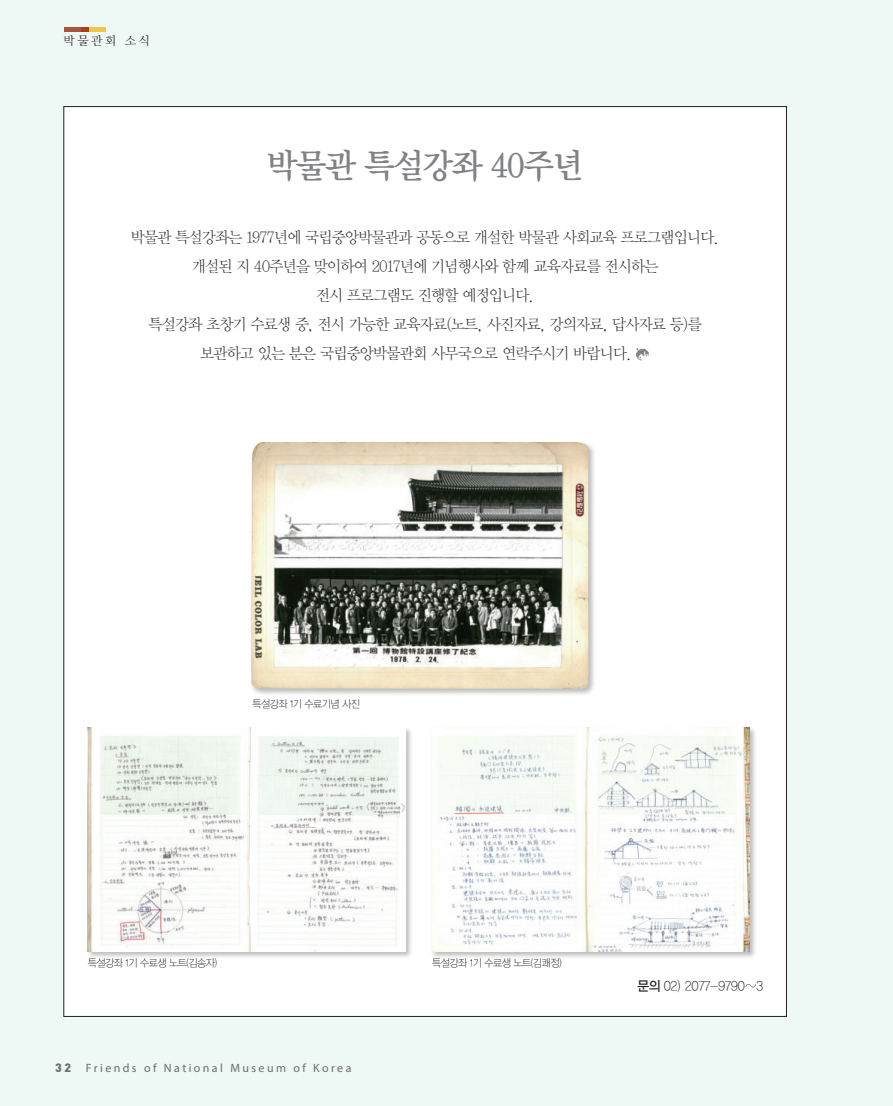
<style>
.page{position:relative;width:893px;height:1106px;background:#eef8f5}
.page>*{position:absolute;margin:0;border:0;box-sizing:border-box;transform-origin:0 0}
.t1{font:34.5px "YDVY Mj O Std 14";letter-spacing:-.05em;color:#808285;scale:.95 1}
.t2{font:15.75px "YDVY Mj O Std 11";letter-spacing:-.05em;color:#231f20;scale:.95 1}
.t3{font:13.5px "YDVYGO Std 11";color:#231f20;scale:.95 1}
.t4{font:12px "Myriad Pro";letter-spacing:.2em;color:#6d6e71}
.t5{font:12px "Nanum Myeongjo";letter-spacing:.2em;color:#231f20}
.t6{font:10.5px "YDVYGO Std 11";letter-spacing:-.05em;color:#231f20;scale:.95 1}
.s1{font-family:"Dinbla"}
.s2{font-family:"YDVYGO Std 13"}
</style>
<div class="page">
<div style="left:64px;top:107px;width:722px;height:909px;background:#fff"></div>
<svg style="left:636px;top:348px;width:13px;height:13px"></svg>
<div style="left:64px;top:27px;width:24px;height:5px;background:#a6543d"></div>
<svg style="left:81px;top:27px;width:25px;height:5px"></svg>
<div style="left:86px;top:725px;width:327px;height:234px;background:#231f20;opacity:.3"></div>
<img style="left:88px;top:727px;width:318px;height:224px">
<div style="left:430px;top:725px;width:328px;height:234px;background:#231f20;opacity:.3"></div>
<img style="left:432px;top:727px;width:318px;height:224px">
<div style="left:250px;top:440px;width:346px;height:256px;background:#231f20;opacity:.3"></div>
<img style="left:250px;top:442px;width:342px;height:249px">
<p class="t5" style="left:64px;top:34px;width:88px">박물관회 소식</p>
<h1 class="t1" style="left:267px;top:148px;width:335px">박물관 특설강좌 40주년</h1>
<p class="t2" style="left:131px;top:230px;width:621px">박물관 특설강좌는 1977년에 국립중앙박물관과 공동으로 개설한 박물관 사회교육 프로그램입니다.</p>
<p class="t2" style="left:192px;top:259px;width:493px">개설된 지 40주년을 맞이하여 2017년에 기념행사와 함께 교육자료를 전시하는</p>
<p class="t2" style="left:316px;top:287px;width:232px">전시 프로그램도 진행할 예정입니다.</p>
<p class="t2" style="left:148px;top:316px;width:584px">특설강좌 초창기 수료생 중, 전시 가능한 교육자료(노트, 사진자료, 강의자료, 답사자료 등)를</p>
<p class="t2" style="left:200px;top:345px;width:456px">보관하고 있는 분은 국립중앙박물관회 사무국으로 연락주시기 바랍니다.</p>
<p class="t6" style="left:252px;top:699px;width:115px">특설강좌 1기 수료기념 사진</p>
<p class="t6" style="left:88px;top:958px;width:138px">특설강좌 1기 수료생 노트(김송자)</p>
<p class="t6" style="left:432px;top:958px;width:138px">특설강좌 1기 수료생 노트(김쾌정)</p>
<p class="t4" style="left:55px;top:1060px;width:298px"><span class="s1">32</span> Friends of National Museum of Korea</p>
<p class="t3" style="left:638px;top:979px;width:134px"><span class="s2">문의</span> 02) 2077-9790~3</p>
</div>
